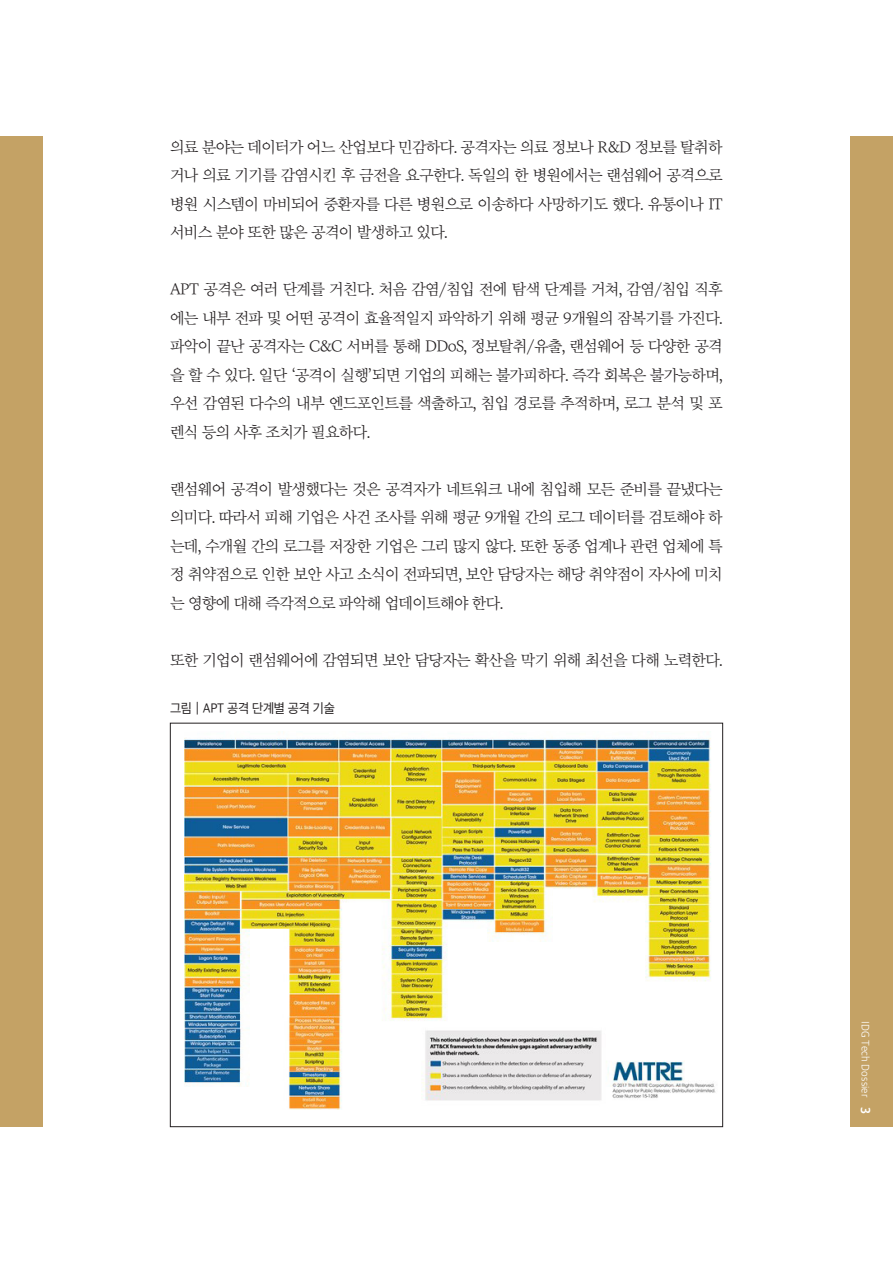
<style>
.page{position:relative;width:893px;height:1263px;background:#fff}
.page>*{position:absolute;margin:0;border:0;box-sizing:border-box;transform-origin:0 0}
.본문_명조{font:15.75px/28.5px "SD Mj Neoa Uni b Lt";letter-spacing:-.05em;color:#231f20;text-align:justify}
.표_8_5{font:12.75px "SD Gothic Neoa d Rg";letter-spacing:-.02em;color:#231f20;scale:.95 1}
.t1{font:10.5px "SD Gothic Neoa c Lt";letter-spacing:.01em;color:#fff;scale:.95 1}
.s1{font-family:"SD Gothic Neoa g Bd";font-size:12.75px}
</style>
<div class="page">
<div style="left:850px;top:136px;width:43px;height:991px;background:#c4a265"></div>
<div style="left:0;top:136px;width:43px;height:991px;background:#c4a265"></div>
<img style="left:185px;top:738px;width:531px;height:371px">
<p class="본문_명조" style="left:170px;top:133px;width:554px">의료 분야는 데이터가 어느 산업보다 민감하다. 공격자는 의료 정보나 R&amp;D 정보를 탈취하 거나 의료 기기를 감염시킨 후 금전을 요구한다. 독일의 한 병원에서는 랜섬웨어 공격으로 병원 시스템이 마비되어 중환자를 다른 병원으로 이송하다 사망하기도 했다. 유통이나 IT 서비스 분야 또한 많은 공격이 발생하고 있다.</p>
<p class="본문_명조" style="left:170px;top:276px;width:554px">APT 공격은 여러 단계를 거친다. 처음 감염/침입 전에 탐색 단계를 거쳐, 감염/침입 직후 에는 내부 전파 및 어떤 공격이 효율적일지 파악하기 위해 평균 9개월의 잠복기를 가진다. 파악이 끝난 공격자는 C&amp;C 서버를 통해 DDoS, 정보탈취/유출, 랜섬웨어 등 다양한 공격 을 할 수 있다. 일단 ‘공격이 실행’되면 기업의 피해는 불가피하다. 즉각 회복은 불가능하며, 우선 감염된 다수의 내부 엔드포인트를 색출하고, 침입 경로를 추적하며, 로그 분석 및 포 렌식 등의 사후 조치가 필요하다.</p>
<p class="본문_명조" style="left:170px;top:475px;width:554px">랜섬웨어 공격이 발생했다는 것은 공격자가 네트워크 내에 침입해 모든 준비를 끝냈다는 의미다. 따라서 피해 기업은 사건 조사를 위해 평균 9개월 간의 로그 데이터를 검토해야 하 는데, 수개월 간의 로그를 저장한 기업은 그리 많지 않다. 또한 동종 업계나 관련 업체에 특 정 취약점으로 인한 보안 사고 소식이 전파되면, 보안 담당자는 해당 취약점이 자사에 미치 는 영향에 대해 즉각적으로 파악해 업데이트해야 한다.</p>
<p class="본문_명조" style="left:170px;top:646px;width:554px">또한 기업이 랜섬웨어에 감염되면 보안 담당자는 확산을 막기 위해 최선을 다해 노력한다.</p>
<p class="표_8_5" style="left:170px;top:702px;width:175px">그림―APT 공격 단계별 공격 기술</p>
<p class="t1" style="left:871px;top:1021px;width:99px;rotate:90deg">IDG Tech Dossier <span class="s1">3</span></p>
</div>
